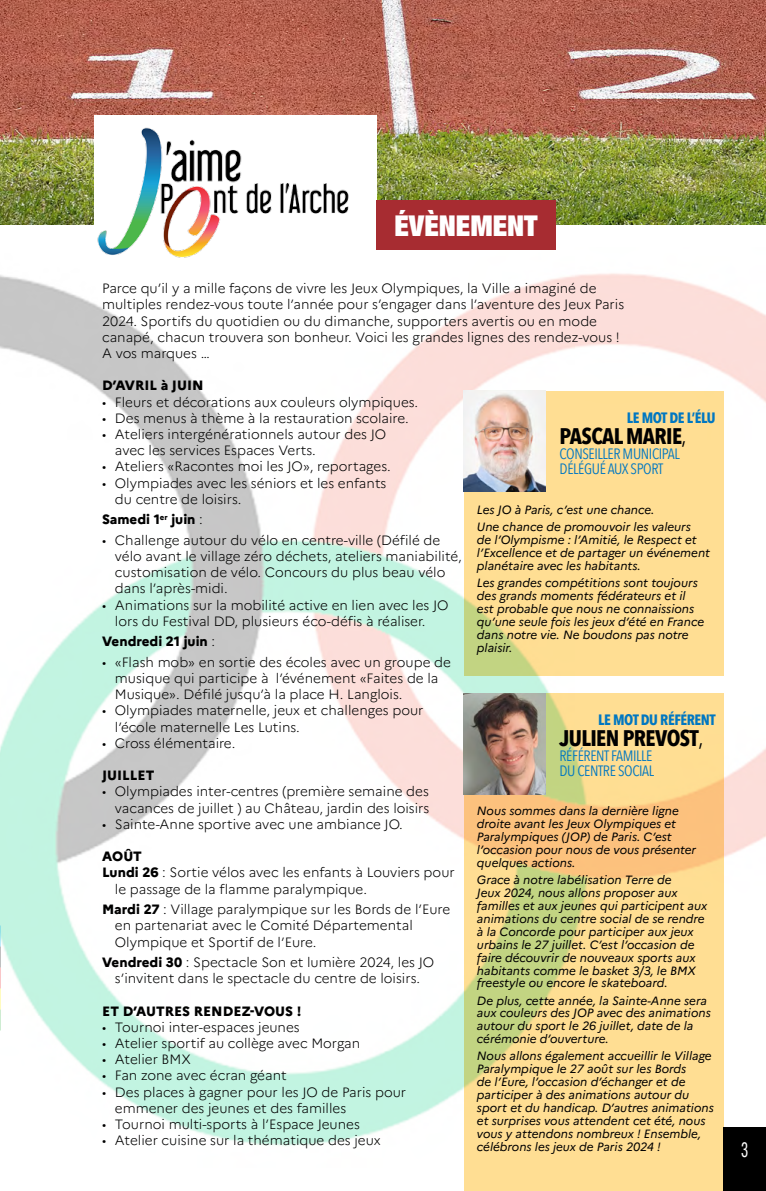
<style>
.page{position:relative;width:766px;height:1191px;background:#fff}
.page>*{position:absolute;margin:0;border:0;box-sizing:border-box;transform-origin:0 0}
.t1{font:900 condensed 28.8px "Helvetica Neue LT Std";color:#fff}
.t2{font:700 22.5px "Avenir Next Condensed";letter-spacing:-.025em;color:#000}
.t3{font:condensed 21px "Helvetica Neue LT Std";color:#fff;scale:.7 1}
.t4{font:15px/15px "Avenir Next Condensed";letter-spacing:-.025em;color:#0077c1}
.t5{font:700 15px "Avenir Next Condensed";letter-spacing:-.025em;color:#0077c1}
.t6{font:300 13.5px/16.2px "Marianne";color:#000}
.t7{font:800 13.5px "Marianne";color:#000}
.t8{font:italic 12px/12.9px "Marianne";color:#000}
.s1{font-weight:300}
.s2{font-weight:800}
.s3{font-weight:400}
</style>
<div class="page">
<img style="left:0;top:248px;width:765px;height:898px">
<img style="left:0;top:0;width:765px;height:224px">
<div style="left:463px;top:391px;width:260px;height:284px;background:#ffde93"></div>
<img style="left:463px;top:391px;width:82px;height:100px">
<svg style="left:463px;top:693px;width:260px;height:498px;background:#f5d88d"></svg>
<img style="left:463px;top:693px;width:82px;height:101px">
<div style="left:376px;top:201px;width:179px;height:49px;background:#a72c31"></div>
<img style="left:64px;top:96px;width:329px;height:197px">
<div style="left:723px;top:1127px;width:42px;height:64px;background:#000"></div>
<h1 class="t1" style="left:394px;top:207px;width:145px">ÉVÈNEMENT</h1>
<p class="t6" style="left:102px;top:279px;width:523px">Parce qu’il y a mille façons de vivre les Jeux Olympiques, la Ville a imaginé de multiples rendez-vous toute l’année pour s’engager dans l’aventure des Jeux Paris 2024. Sportifs du quotidien ou du dimanche, supporters avertis ou en mode canapé, chacun trouvera son bonheur. Voici les grandes lignes des rendez-vous !<br>A vos marques …</p>
<p class="t7" style="left:102px;top:375px;width:103px">D’AVRIL à JUIN</p>
<p class="t6" style="left:102px;top:393px;width:317px">• Fleurs et décorations aux couleurs olympiques.</p>
<p class="t6" style="left:102px;top:409px;width:308px">• Des menus à thème à la restauration scolaire.</p>
<p class="t6" style="left:115px;top:425px;width:273px;text-indent:-13px">• Ateliers intergénérationnels autour des JO avec les services Espaces Verts.</p>
<p class="t6" style="left:102px;top:457px;width:290px">• Ateliers «Racontes moi les JO», reportages.</p>
<p class="t6" style="left:115px;top:474px;width:273px;text-indent:-13px">• Olympiades avec les séniors et les enfants du centre de loisirs.</p>
<p class="t7" style="left:102px;top:509px;width:102px">Samedi 1<sup>er</sup> juin <span class="s1">:</span></p>
<p class="t6" style="left:115px;top:531px;width:348px;text-indent:-13px">• Challenge autour du vélo en centre-ville (Défilé de vélo avant le village zéro déchets, ateliers maniabilité, customisation de vélo. Concours du plus beau vélo dans l’après-midi.</p>
<p class="t6" style="left:115px;top:595px;width:335px;text-indent:-13px">• Animations sur la mobilité active en lien avec les JO lors du Festival DD, plusieurs éco-défis à réaliser.</p>
<p class="t7" style="left:102px;top:631px;width:114px">Vendredi 21 juin <span class="s1">:</span></p>
<p class="t6" style="left:115px;top:653px;width:337px;text-indent:-13px">• «Flash mob» en sortie des écoles avec un groupe de musique qui participe à l’événement «Faites de la<br>Musique». Défilé jusqu’à la place H. Langlois.</p>
<p class="t6" style="left:115px;top:701px;width:310px;text-indent:-13px">• Olympiades maternelle, jeux et challenges pour l’école maternelle Les Lutins.</p>
<p class="t6" style="left:102px;top:734px;width:135px">• Cross élémentaire.</p>
<p class="t7" style="left:102px;top:765px;width:54px">JUILLET</p>
<p class="t6" style="left:102px;top:782px;width:329px;text-align:right">• Olympiades inter-centres (première semaine des vacances de juillet ) au Château, jardin des loisirs</p>
<p class="t6" style="left:102px;top:815px;width:302px">• Sainte-Anne sportive avec une ambiance JO.</p>
<p class="t7" style="left:102px;top:846px;width:41px">AOÛT</p>
<p class="t6" style="left:102px;top:863px;width:354px"><span class="s2">Lundi 26</span> : Sortie vélos avec les enfants à Louviers pour</p>
<p class="t6" style="left:115px;top:879px;width:253px">le passage de la flamme paralympique.</p>
<p class="t6" style="left:115px;top:900px;width:337px;text-indent:-13px"><span class="s2">Mardi 27</span> : Village paralympique sur les Bords de l’Eure en partenariat avec le Comité Départemental<br>Olympique et Sportif de l’Eure.</p>
<p class="t6" style="left:102px;top:953px;width:333px;text-align:center"><span class="s2">Vendredi 30</span> : Spectacle Son et lumière 2024, les JO s’invitent dans le spectacle du centre de loisirs.</p>
<p class="t7" style="left:102px;top:1000px;width:201px">ET D’AUTRES RENDEZ-VOUS !</p>
<p class="t6" style="left:102px;top:1017px;width:199px">• Tournoi inter-espaces jeunes</p>
<p class="t6" style="left:102px;top:1034px;width:259px">• Atelier sportif au collège avec Morgan</p>
<p class="t6" style="left:102px;top:1050px;width:90px">• Atelier BMX</p>
<p class="t6" style="left:102px;top:1066px;width:186px">• Fan zone avec écran géant</p>
<p class="t6" style="left:115px;top:1082px;width:293px;text-indent:-13px">• Des places à gagner pour les JO de Paris pour emmener des jeunes et des familles</p>
<p class="t6" style="left:102px;top:1115px;width:259px">• Tournoi multi-sports à l’Espace Jeunes</p>
<p class="t6" style="left:102px;top:1131px;width:280px">• Atelier cuisine sur la thématique des jeux</p>
<p class="t5" style="left:626px;top:409px;width:90px">LE MOT DE L’ÉLU</p>
<h2 class="t2" style="left:559px;top:422px;width:128px">PASCAL MARIE<span class="s3">,</span></h2>
<p class="t4" style="left:559px;top:446px;width:122px">CONSEILLER MUNICIPAL<br>DÉLÉGUÉ AUX SPORT</p>
<p class="t8" style="left:477px;top:500px;width:215px;line-height:17.1px">Les JO à Paris, c’est une chance.<br>Une chance de promouvoir les valeurs</p>
<p class="t8" style="left:477px;top:532px;width:234px">de l’Olympisme : l’Amitié, le Respect et l’Excellence et de partager un événement planétaire avec les habitants.</p>
<p class="t8" style="left:477px;top:575px;width:228px">Les grandes compétitions sont toujours des grands moments fédérateurs et il est probable que nous ne connaissions qu’une seule fois les jeux d’été en France dans notre vie. Ne boudons pas notre plaisir.</p>
<p class="t5" style="left:598px;top:710px;width:119px">LE MOT DU RÉFÉRENT</p>
<h2 class="t2" style="left:559px;top:724px;width:145px">JULIEN PREVOST<span class="s3">,</span></h2>
<p class="t4" style="left:559px;top:747px;width:96px">RÉFÉRENT FAMILLE<br>DU CENTRE SOCIAL</p>
<p class="t8" style="left:477px;top:803px;width:221px">Nous sommes dans la dernière ligne droite avant les Jeux Olympiques et<br>Paralympiques (JOP) de Paris. C’est l’occasion pour nous de vous présenter quelques actions.</p>
<p class="t8" style="left:477px;top:872px;width:232px">Grace à notre labélisation Terre de<br>Jeux 2024, nous allons proposer aux familles et aux jeunes qui participent aux animations du centre social de se rendre à la Concorde pour participer aux jeux urbains le 27 juillet. C’est l’occasion de faire découvrir de nouveaux sports aux habitants comme le basket 3/3, le BMX freestyle ou encore le skateboard.</p>
<p class="t8" style="left:477px;top:992px;width:235px">De plus, cette année, la Sainte-Anne sera aux couleurs des JOP avec des animations autour du sport le 26 juillet, date de la cérémonie d’ouverture.</p>
<p class="t8" style="left:477px;top:1048px;width:238px">Nous allons également accueillir le Village Paralympique le 27 août sur les Bords<br>de l’Eure, l’occasion d’échanger et de participer à des animations autour du sport et du handicap. D’autres animations et surprises vous attendent cet été, nous vous y attendons nombreux ! Ensemble, célébrons les jeux de Paris 2024 !</p>
<h3 class="t3" style="left:741px;top:1137px;width:12px">3</h3>
</div>
